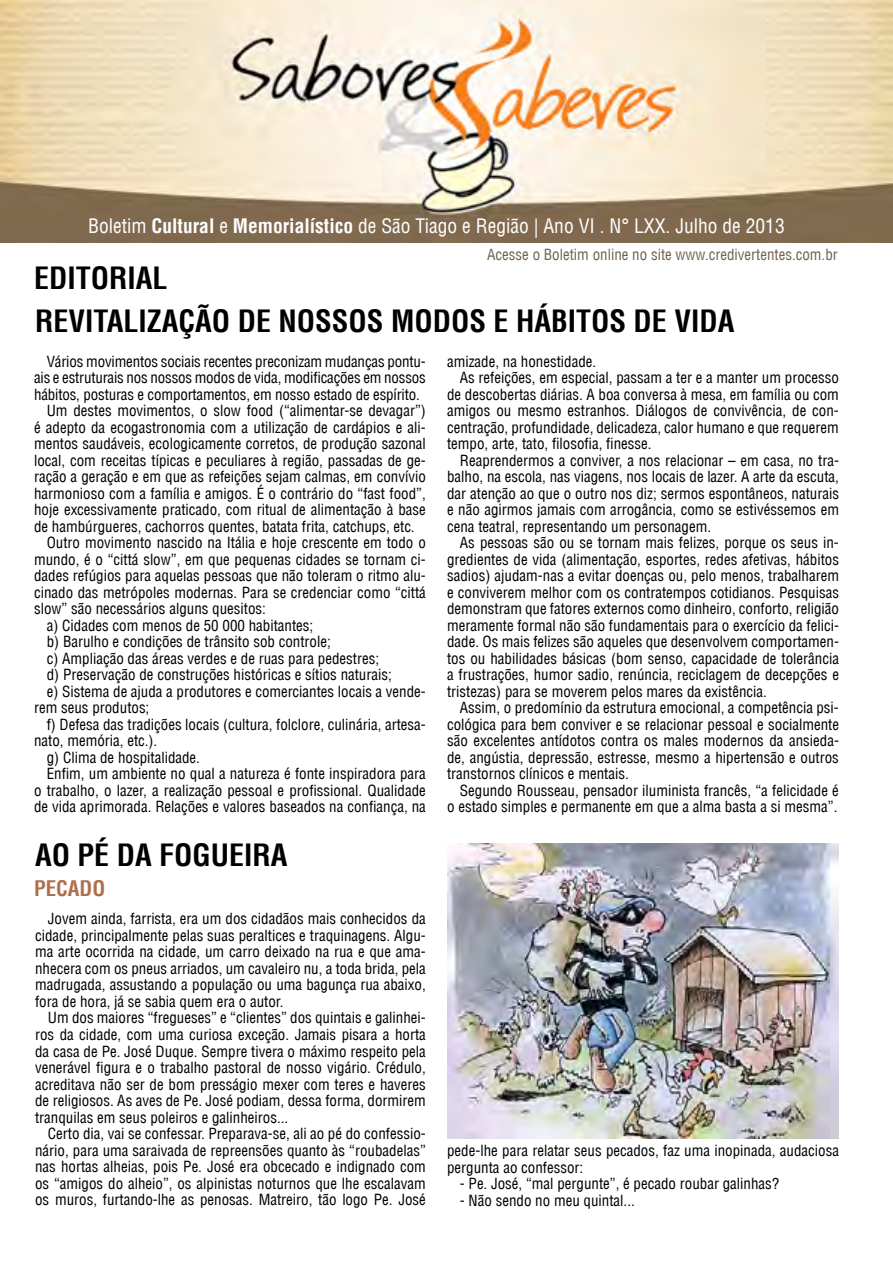
<style>
.page{position:relative;width:893px;height:1263px;background:#fff}
.page>*{position:absolute;margin:0;border:0;box-sizing:border-box;transform-origin:0 0}
.t1{font:700 condensed 30px "Helvetica LT";color:#000}
.t2{font:700 condensed 21px "Helvetica LT";color:#ae704c}
.t3{font:condensed 19.5px "Helvetica LT";color:#fff}
.t4{font:condensed 15px/16.5px "Helvetica LT";color:#000;text-align:justify}
.t5{font:condensed 15px "Helvetica LT";color:#70614e}
.s1{font-weight:700}
</style>
<div class="page">
<img style="left:447px;top:843px;width:392px;height:296px">
<img style="left:0;top:0;width:893px;height:242px">
<h3 class="t3" style="left:88px;top:213px;width:698px">Boletim <span class="s1">Cultural</span> e <span class="s1">Memorialístico</span> de São Tiago e Região | Ano VI . N° LXX. Julho de 2013</h3>
<p class="t5" style="left:487px;top:245px;width:352px">Acesse o Boletim online no site www.credivertentes.com.br</p>
<h1 class="t1" style="left:34px;top:259px;width:135px">EDITORIAL</h1>
<h1 class="t1" style="left:35px;top:302px;width:701px">REVITALIZAÇÃO DE NOSSOS MODOS E HÁBITOS DE VIDA</h1>
<p class="t4" style="left:47px;top:353px;width:381px">Vários movimentos sociais recentes preconizam mudanças pontu-</p>
<p class="t4" style="left:34px;top:369px;width:393px">ais e estruturais nos nossos modos de vida, modificações em nossos</p>
<p class="t4" style="left:34px;top:386px;width:387px">hábitos, posturas e comportamentos, em nosso estado de espírito.</p>
<p class="t4" style="left:47px;top:402px;width:381px">Um destes movimentos, o slow food (“alimentar-se devagar”)</p>
<p class="t4" style="left:34px;top:419px;width:393px">é adepto da ecogastronomia com a utilização de cardápios e ali-</p>
<p class="t4" style="left:34px;top:435px;width:393px">mentos saudáveis, ecologicamente corretos, de produção sazonal</p>
<p class="t4" style="left:34px;top:452px;width:393px">local, com receitas típicas e peculiares à região, passadas de ge-</p>
<p class="t4" style="left:34px;top:468px;width:393px">ração a geração e em que as refeições sejam calmas, em convívio</p>
<p class="t4" style="left:34px;top:485px;width:393px">harmonioso com a família e amigos. É o contrário do “fast food”,</p>
<p class="t4" style="left:34px;top:501px;width:393px">hoje excessivamente praticado, com ritual de alimentação à base</p>
<p class="t4" style="left:34px;top:518px;width:382px">de hambúrgueres, cachorros quentes, batata frita, catchups, etc.</p>
<p class="t4" style="left:47px;top:534px;width:381px">Outro movimento nascido na Itália e hoje crescente em todo o</p>
<p class="t4" style="left:34px;top:551px;width:393px">mundo, é o “cittá slow”, em que pequenas cidades se tornam ci-</p>
<p class="t4" style="left:34px;top:567px;width:393px">dades refúgios para aquelas pessoas que não toleram o ritmo alu-</p>
<p class="t4" style="left:34px;top:584px;width:393px">cinado das metrópoles modernas. Para se credenciar como “cittá</p>
<p class="t4" style="left:34px;top:600px;width:233px">slow” são necessários alguns quesitos:</p>
<p class="t4" style="left:47px;top:617px;width:268px">a) Cidades com menos de 50 000 habitantes;</p>
<p class="t4" style="left:47px;top:634px;width:286px">b) Barulho e condições de trânsito sob controle;</p>
<p class="t4" style="left:47px;top:650px;width:334px">c) Ampliação das áreas verdes e de ruas para pedestres;</p>
<p class="t4" style="left:47px;top:667px;width:347px">d) Preservação de construções históricas e sítios naturais;</p>
<p class="t4" style="left:47px;top:683px;width:381px">e) Sistema de ajuda a produtores e comerciantes locais a vende-</p>
<p class="t4" style="left:34px;top:700px;width:117px">rem seus produtos;</p>
<p class="t4" style="left:47px;top:716px;width:381px">f) Defesa das tradições locais (cultura, folclore, culinária, artesa-</p>
<p class="t4" style="left:34px;top:733px;width:125px">nato, memória, etc.).</p>
<p class="t4" style="left:47px;top:749px;width:155px">g) Clima de hospitalidade.</p>
<p class="t4" style="left:47px;top:766px;width:381px">Enfim, um ambiente no qual a natureza é fonte inspiradora para</p>
<p class="t4" style="left:34px;top:782px;width:393px">o trabalho, o lazer, a realização pessoal e profissional. Qualidade</p>
<p class="t4" style="left:34px;top:799px;width:393px">de vida aprimorada. Relações e valores baseados na confiança, na</p>
<p class="t4" style="left:447px;top:353px;width:151px">amizade, na honestidade.</p>
<p class="t4" style="left:460px;top:370px;width:381px">As refeições, em especial, passam a ter e a manter um processo</p>
<p class="t4" style="left:447px;top:386px;width:393px">de descobertas diárias. A boa conversa à mesa, em família ou com</p>
<p class="t4" style="left:447px;top:403px;width:393px">amigos ou mesmo estranhos. Diálogos de convivência, de con-</p>
<p class="t4" style="left:447px;top:419px;width:393px">centração, profundidade, delicadeza, calor humano e que requerem</p>
<p class="t4" style="left:447px;top:436px;width:206px">tempo, arte, tato, filosofia, finesse.</p>
<p class="t4" style="left:460px;top:452px;width:381px">Reaprendermos a conviver, a nos relacionar – em casa, no tra-</p>
<p class="t4" style="left:447px;top:469px;width:393px">balho, na escola, nas viagens, nos locais de lazer. A arte da escuta,</p>
<p class="t4" style="left:447px;top:485px;width:393px">dar atenção ao que o outro nos diz; sermos espontâneos, naturais</p>
<p class="t4" style="left:447px;top:502px;width:393px">e não agirmos jamais com arrogância, como se estivéssemos em</p>
<p class="t4" style="left:447px;top:518px;width:266px">cena teatral, representando um personagem.</p>
<p class="t4" style="left:460px;top:535px;width:381px">As pessoas são ou se tornam mais felizes, porque os seus in-</p>
<p class="t4" style="left:447px;top:551px;width:393px">gredientes de vida (alimentação, esportes, redes afetivas, hábitos</p>
<p class="t4" style="left:447px;top:568px;width:393px">sadios) ajudam-nas a evitar doenças ou, pelo menos, trabalharem</p>
<p class="t4" style="left:447px;top:584px;width:393px">e conviverem melhor com os contratempos cotidianos. Pesquisas</p>
<p class="t4" style="left:447px;top:601px;width:393px">demonstram que fatores externos como dinheiro, conforto, religião</p>
<p class="t4" style="left:447px;top:617px;width:393px">meramente formal não são fundamentais para o exercício da felici-</p>
<p class="t4" style="left:447px;top:634px;width:393px">dade. Os mais felizes são aqueles que desenvolvem comportamen-</p>
<p class="t4" style="left:447px;top:650px;width:393px">tos ou habilidades básicas (bom senso, capacidade de tolerância</p>
<p class="t4" style="left:447px;top:667px;width:393px">a frustrações, humor sadio, renúncia, reciclagem de decepções e</p>
<p class="t4" style="left:447px;top:683px;width:321px">tristezas) para se moverem pelos mares da existência.</p>
<p class="t4" style="left:460px;top:700px;width:381px">Assim, o predomínio da estrutura emocional, a competência psi-</p>
<p class="t4" style="left:447px;top:716px;width:393px">cológica para bem conviver e se relacionar pessoal e socialmente</p>
<p class="t4" style="left:447px;top:733px;width:393px">são excelentes antídotos contra os males modernos da ansieda-</p>
<p class="t4" style="left:447px;top:749px;width:393px">de, angústia, depressão, estresse, mesmo a hipertensão e outros</p>
<p class="t4" style="left:447px;top:766px;width:183px">transtornos clínicos e mentais.</p>
<p class="t4" style="left:460px;top:782px;width:381px">Segundo Rousseau, pensador iluminista francês, “a felicidade é</p>
<p class="t4" style="left:447px;top:799px;width:392px">o estado simples e permanente em que a alma basta a si mesma”.</p>
<h1 class="t1" style="left:35px;top:836px;width:254px">AO PÉ DA FOGUEIRA</h1>
<h2 class="t2" style="left:34px;top:875px;width:73px">PECADO</h2>
<p class="t4" style="left:35px;top:911px;width:392px;text-indent:13px">Jovem ainda, farrista, era um dos cidadãos mais conhecidos da cidade, principalmente pelas suas peraltices e traquinagens. Algu&shy;ma arte ocorrida na cidade, um carro deixado na rua e que ama&shy;nhecera com os pneus arriados, um cavaleiro nu, a toda brida, pela madrugada, assustando a população ou uma bagunça rua abaixo, fora de hora, já se sabia quem era o autor.</p>
<p class="t4" style="left:35px;top:1010px;width:392px;text-indent:13px">Um dos maiores “fregueses” e “clientes” dos quintais e galinhei&shy;ros da cidade, com uma curiosa exceção. Jamais pisara a horta da casa de Pe. José Duque. Sempre tivera o máximo respeito pela venerável figura e o trabalho pastoral de nosso vigário. Crédulo, acreditava não ser de bom presságio mexer com teres e haveres de religiosos. As aves de Pe. José podiam, dessa forma, dormirem tranquilas em seus poleiros e galinheiros...</p>
<p class="t4" style="left:35px;top:1125px;width:392px;text-indent:13px">Certo dia, vai se confessar. Preparava-se, ali ao pé do confessio&shy;nário, para uma saraivada de repreensões quanto às “roubadelas” nas hortas alheias, pois Pe. José era obcecado e indignado com os “amigos do alheio”, os alpinistas noturnos que lhe escalavam os muros, furtando-lhe as penosas. Matreiro, tão logo Pe. José</p>
<p class="t4" style="left:447px;top:1142px;width:393px">pede-lhe para relatar seus pecados, faz uma inopinada, audaciosa pergunta ao confessor:</p>
<p class="t4" style="left:460px;top:1175px;width:321px">- Pe. José, “mal pergunte”, é pecado roubar galinhas?</p>
<p class="t4" style="left:460px;top:1192px;width:176px">- Não sendo no meu quintal...</p>
</div>
